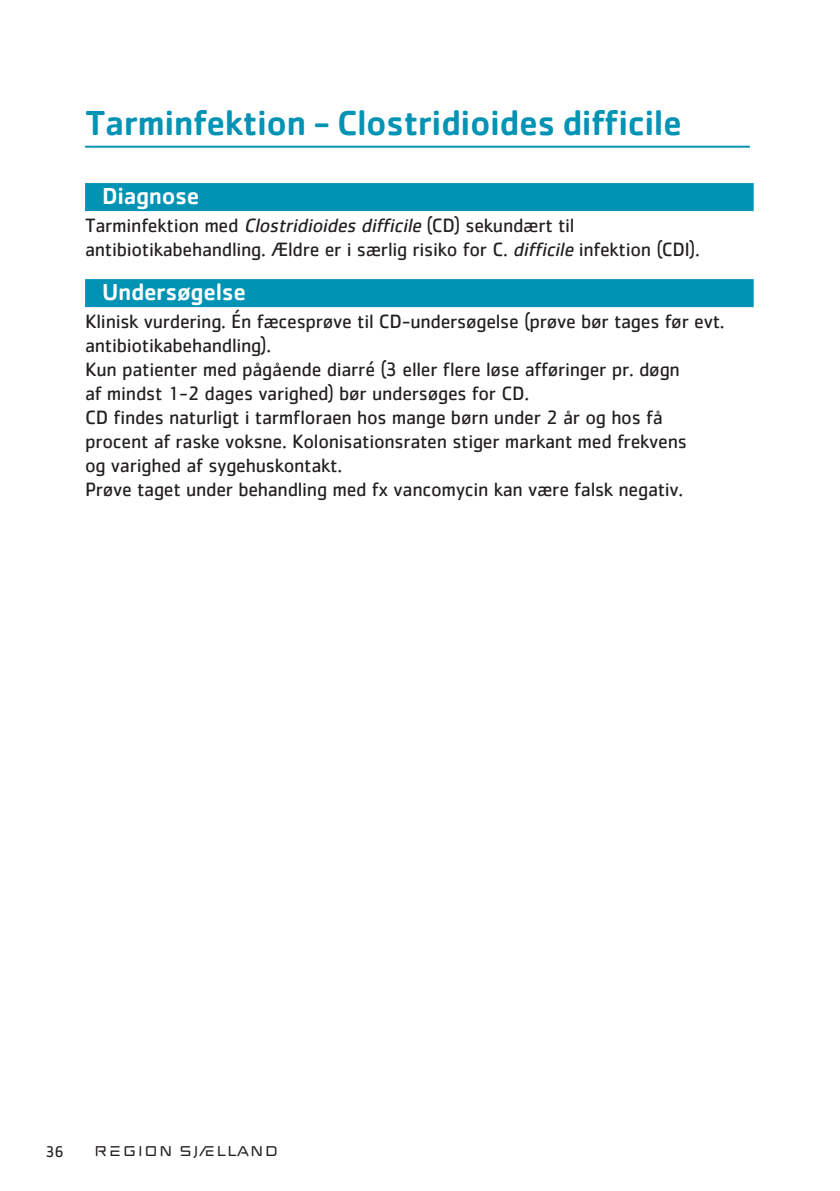
<style>
.page{position:relative;width:840px;height:1191px;background:#fff}
.page>*{position:absolute;margin:0;border:0;box-sizing:border-box;transform-origin:0 0}
.t1{font:500 36px "Cachet Std";letter-spacing:-.015em;color:#0093b4}
.t2{font:500 24px "Cachet Std";letter-spacing:-.015em;color:#fff}
.t3{font:20px/24px "Cachet Std";letter-spacing:-.015em;color:#231f20}
.t4{font:16px "Cachet Std";color:#231f20}
.t5{font:14px "REGIONSJAELLANDAABEN";color:#231f20}
.s1{font-style:italic}
</style>
<div class="page">
<hr style="left:85px;top:146px;width:664px;height:2px;background:#0093b4">
<div style="left:85px;top:183px;width:668px;height:28px;background:#0093b4"></div>
<div style="left:85px;top:279px;width:668px;height:28px;background:#0093b4"></div>
<h1 class="t1" style="left:85px;top:100px;width:598px">Tarminfektion - Clostridioides difficile</h1>
<p class="t2" style="left:102px;top:181px;width:99px">Diagnose</p>
<p class="t3" style="left:85px;top:213px;width:616px">Tarminfektion med <span class="s1">Clostridioides difficile</span> (CD) sekundært til antibiotikabehandling. Ældre er i særlig risiko for C. <span class="s1">difficile</span> infektion (CDI).</p>
<p class="t2" style="left:102px;top:277px;width:145px">Undersøgelse</p>
<p class="t3" style="left:85px;top:309px;width:640px">Klinisk vurdering. Én fæcesprøve til CD-undersøgelse (prøve bør tages før evt. antibiotikabehandling).<br>Kun patienter med pågående diarré (3 eller flere løse afføringer pr. døgn<br>af mindst 1-2 dages varighed) bør undersøges for CD.<br>CD findes naturligt i tarmfloraen hos mange børn under 2 år og hos få procent af raske voksne. Kolonisationsraten stiger markant med frekvens<br>og varighed af sygehuskontakt.<br>Prøve taget under behandling med fx vancomycin kan være falsk negativ.</p>
<p class="t4" style="left:45px;top:1141px;width:20px">36</p>
<p class="t5" style="left:94px;top:1142px;width:187px">REGION SJÆLLAND</p>
</div>
